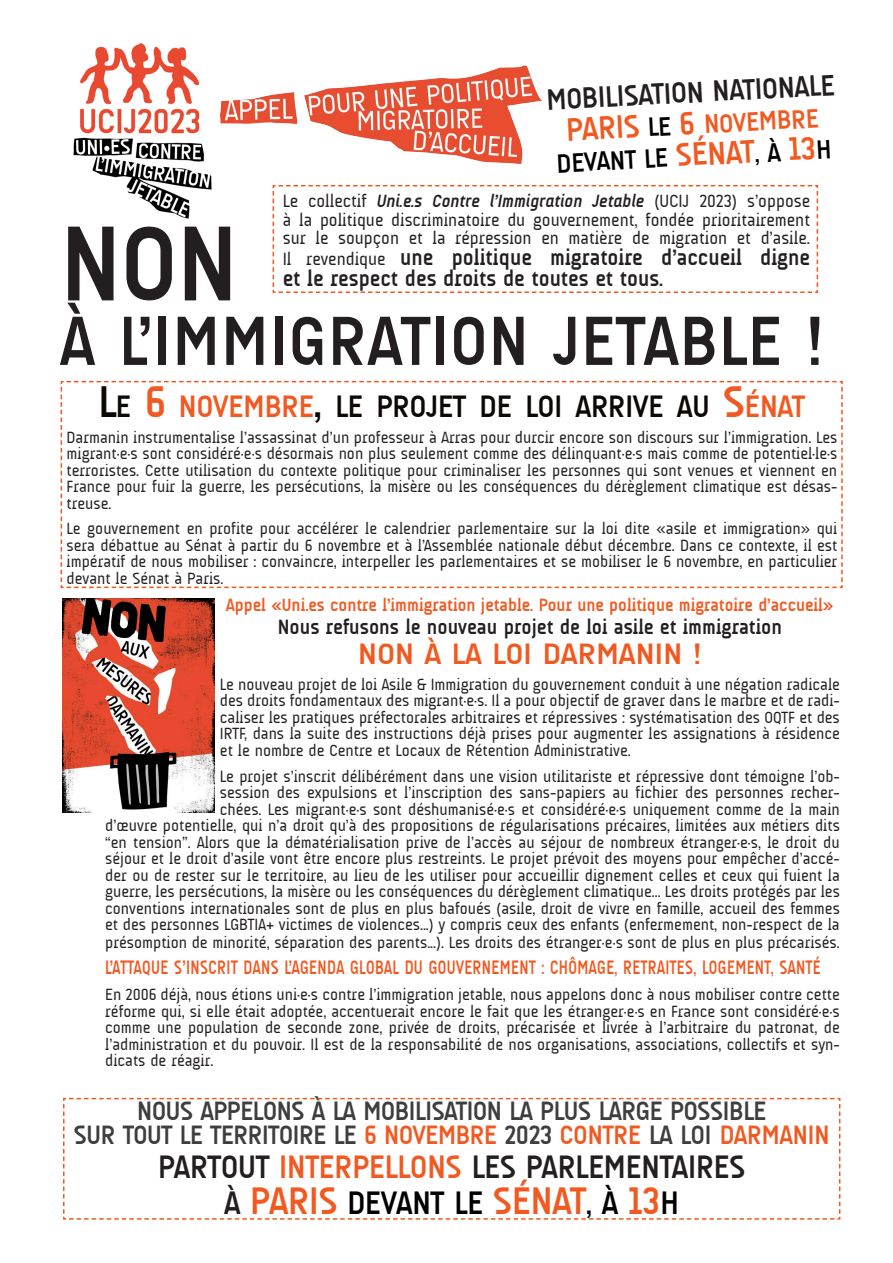
<style>
.page{position:relative;width:893px;height:1263px;background:#fff}
.page>*{position:absolute;margin:0;border:0;box-sizing:border-box;transform-origin:0 0}
.t1{font:700 108px "A Udimat";color:#231f20}
.t2{font:700 70.5px "A Udimat";letter-spacing:.025em;color:#231f20}
.t3{font:700 39px "A Udimat";color:#f15921}
.t4{font:700 33px "A Udimat";color:#231f20}
.t5{font:700 31.5px "A Udimat";color:#0c0806}
.t6{font:700 30px "A Udimat";color:#231f20}
.t7{font:700 30px "A Udimat";letter-spacing:.01em;color:#f15921;scale:1.13 1}
.t8{font:700 27px/24px "A Udimat";letter-spacing:-.01em;color:#3e3e3f;text-align:center}
.t9{font:700 27px "A Udimat";color:#000}
.t10{font:700 27px "A Udimat";color:#f15921}
.t11{font:700 22.5px "A Udimat";color:#231f20}
.t12{font:700 21px "A Udimat";color:#231f20}
.t13{font:700 19.8px "A Udimat";letter-spacing:.025em;color:#f15921;scale:.83 1}
.t14{font:18px "A Udimat";color:#231f20}
.t15{font:700 18px "A Udimat";color:#f15921}
.t16{font:italic 700 18px "A Udimat";color:#231f20}
.t17{font:16.5px/16.5px "A Udimat";color:#231f20;text-align:justify}
.s1{font-size:33px}
.s2{color:#000}
.s3{font-size:33px;color:#f15921}
.s4{font-weight:400;font-style:normal}
.s5{font-weight:400;font-size:18px}
.s6{font-size:45px}
.s7{font-size:45px;color:#f15921}
.s8{color:#f15921}
.s9{font-size:33px;color:#231f20}
.s10{font-size:33px;color:#000}
</style>
<div class="page">
<img style="left:63px;top:598px;width:152px;height:215px">
<img style="left:73px;top:43px;width:139px;height:176px">
<img style="left:304px;top:66px;width:238px;height:98px">
<img style="left:220px;top:92px;width:76px;height:31px">
<svg style="left:272px;top:185px;width:547px;height:108px"></svg>
<svg style="left:63px;top:1097px;width:778px;height:123px"></svg>
<svg style="left:60px;top:380px;width:783px;height:209px"></svg>
<p class="t6" style="left:546px;top:83px;width:290px;rotate:-3deg">MOBILISATION NATIONALE</p>
<p class="t10" style="left:565px;top:116px;width:254px;rotate:-3deg"><span class="s1">PARIS</span> <span class="s2">LE</span> <span class="s1">6</span> NOVEMBRE</p>
<p class="t9" style="left:556px;top:148px;width:276px;rotate:-3deg">DEVANT LE <span class="s3">SÉNAT</span>, À <span class="s3">13</span>H</p>
<p class="t16" style="left:283px;top:191px;width:529px"><span class="s4">Le collectif</span> Uni.e.s Contre l’Immigration Jetable <span class="s4">(UCIJ 2023) s’oppose</span></p>
<p class="t14" style="left:283px;top:209px;width:529px">à la politique discriminatoire du gouvernement, fondée prioritairement</p>
<p class="t14" style="left:283px;top:228px;width:529px">sur le soupçon et la répression en matière de migration et d’asile.</p>
<p class="t11" style="left:283px;top:245px;width:529px"><span class="s5">Il revendique</span> une politique migratoire d’accueil digne</p>
<p class="t11" style="left:283px;top:266px;width:382px">et le respect des droits de toutes et tous.</p>
<p class="t1" style="left:61px;top:203px;width:179px">NON</p>
<p class="t2" style="left:61px;top:301px;width:765px">À L’IMMIGRATION JETABLE !</p>
<p class="t5" style="left:98px;top:388px;width:708px"><span class="s6">L</span>E <span class="s7">6</span> <span class="s8">NOVEMBRE</span><span class="s6">,</span> LE PROJET DE LOI ARRIVE AU <span class="s7">S</span><span class="s8">ÉNAT</span></p>
<p class="t17" style="left:67px;top:429px;width:772px">Darmanin instrumentalise l’assassinat d’un professeur à Arras pour durcir encore son discours sur l’immigration. Les migrant·e·s sont considéré·e·s désormais non plus seulement comme des délinquant·e·s mais comme de potentiel·le·s terroristes. Cette utilisation du contexte politique pour criminaliser les personnes qui sont venues et viennent en France pour fuir la guerre, les persécutions, la misère ou les conséquences du dérèglement climatique est désas&shy;treuse.</p>
<p class="t17" style="left:67px;top:520px;width:772px">Le gouvernement en profite pour accélérer le calendrier parlementaire sur la loi dite «asile et immigration» qui sera débattue au Sénat à partir du 6 novembre et à l’Assemblée nationale début décembre. Dans ce contexte, il est impératif de nous mobiliser : convaincre, interpeller les parlementaires et se mobiliser le 6 novembre, en particulier devant le Sénat à Paris.</p>
<p class="t15" style="left:226px;top:595px;width:609px">Appel «Uni.es contre l’immigration jetable. Pour une politique migratoire d’accueil»</p>
<p class="t12" style="left:278px;top:615px;width:506px">Nous refusons le nouveau projet de loi asile et immigration</p>
<p class="t7" style="left:358px;top:637px;width:305px">NON À LA LOI DARMANIN !</p>
<p class="t17" style="left:220px;top:676px;width:621px">Le nouveau projet de loi Asile &amp; Immigration du gouvernement conduit à une négation radicale des droits fondamentaux des migrant·e·s. Il a pour objectif de graver dans le marbre et de radi&shy;caliser les pratiques préfectorales arbitraires et répressives : systématisation des OQTF et des IRTF, dans la suite des instructions déjà prises pour augmenter les assignations à résidence et le nombre de Centre et Locaux de Rétention Administrative.</p>
<p class="t17" style="left:105px;top:768px;width:736px;text-align:right">Le projet s’inscrit délibérément dans une vision utilitariste et répressive dont témoigne l’ob-<br>session des expulsions et l’inscription des sans-papiers au fichier des personnes recher-<br>chées. Les migrant·e·s sont déshumanisé·e·s et considéré·e·s uniquement comme de la main<br>d’œuvre potentielle, qui n’a droit qu’à des propositions de régularisations précaires, limitées aux métiers dits “en tension”. Alors que la dématérialisation prive de l’accès au séjour de nombreux étranger·e·s, le droit du séjour et le droit d’asile vont être encore plus restreints. Le projet prévoit des moyens pour empêcher d’accé&shy;der ou de rester sur le territoire, au lieu de les utiliser pour accueillir dignement celles et ceux qui fuient la guerre, les persécutions, la misère ou les conséquences du dérèglement climatique... Les droits protégés par les conventions internationales sont de plus en plus bafoués (asile, droit de vivre en famille, accueil des femmes et des personnes LGBTIA+ victimes de violences...) y compris ceux des enfants (enfermement, non-respect de la</p>
<p class="t17" style="left:105px;top:934px;width:736px">présomption de minorité, séparation des parents...). Les droits des étranger·e·s sont de plus en plus précarisés.</p>
<p class="t13" style="left:105px;top:956px;width:863px">L’ATTAQUE S’INSCRIT DANS L’AGENDA GLOBAL DU GOUVERNEMENT : CHÔMAGE, RETRAITES, LOGEMENT, SANTÉ</p>
<p class="t17" style="left:105px;top:986px;width:736px">En 2006 déjà, nous étions uni·e·s contre l’immigration jetable, nous appelons donc à nous mobiliser contre cette réforme qui, si elle était adoptée, accentuerait encore le fait que les étranger·e·s en France sont considéré·e·s comme une population de seconde zone, privée de droits, précarisée et livrée à l’arbitraire du patronat, de l’administration et du pouvoir. Il est de la responsabilité de nos organisations, associations, collectifs et syn&shy;dicats de réagir.</p>
<p class="t8" style="left:74px;top:1098px;width:757px">NOUS APPELONS À LA MOBILISATION LA PLUS LARGE POSSIBLE<br>SUR TOUT LE TERRITOIRE LE <span class="s8">6 NOVEMBRE</span> 2023 <span class="s8">CONTRE</span> LA LOI <span class="s8">DARMANIN</span></p>
<p class="t4" style="left:158px;top:1148px;width:589px">PARTOUT <span class="s8">INTERPELLONS</span> LES PARLEMENTAIRES</p>
<p class="t3" style="left:224px;top:1179px;width:456px"><span class="s9">À</span> PARIS <span class="s10">DEVANT LE</span> SÉNAT<span class="s10">, À</span> 13<span class="s10">H</span></p>
</div>
